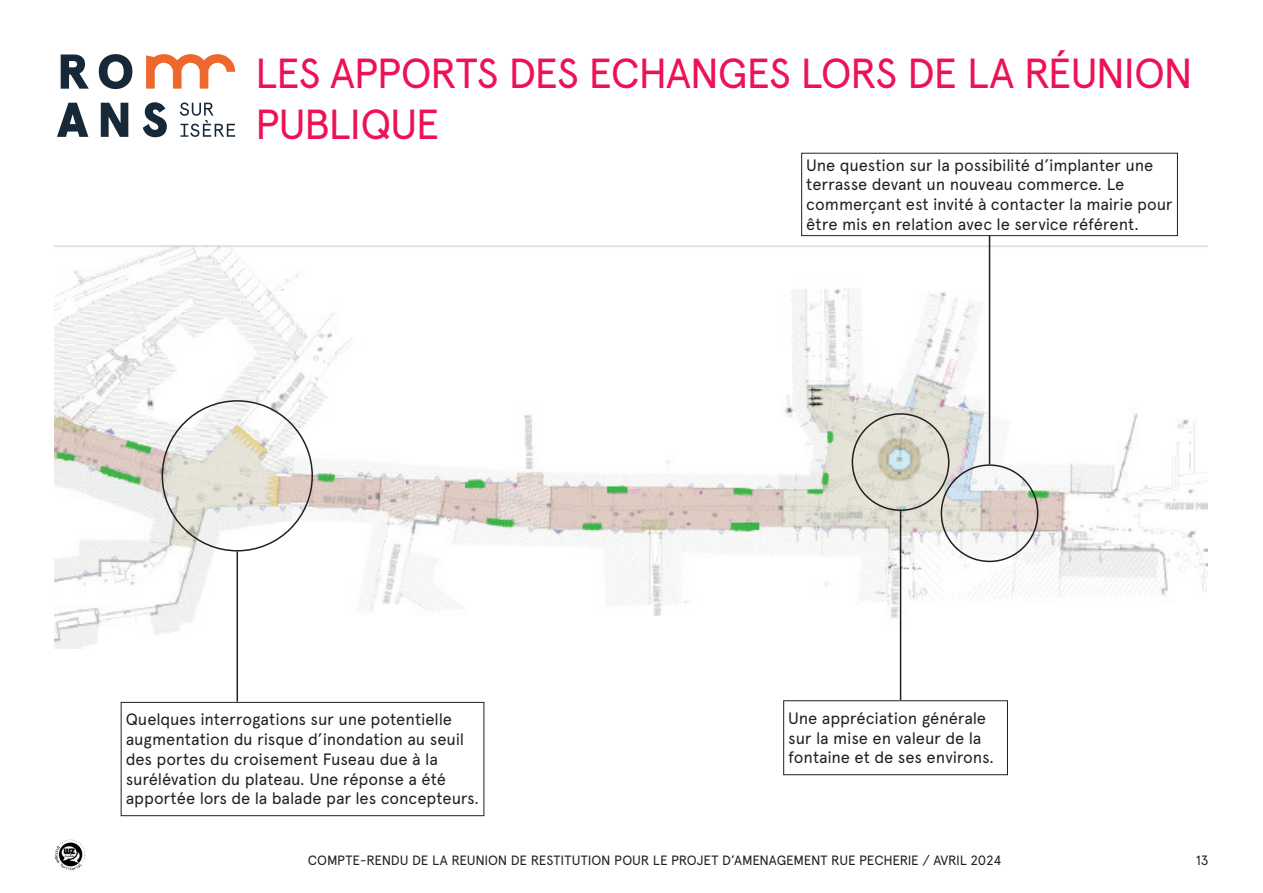
<style>
.page{position:relative;width:1263px;height:893px;background:#fff}
.page>*{position:absolute;margin:0;border:0;box-sizing:border-box;transform-origin:0 0}
.t1{font:42px/50.4px "Apercu Pro";letter-spacing:-.03em;color:#ed1156}
.t2{font:16.5px/19.8px "Apercu Pro";letter-spacing:-.01em;color:#231f20}
.t3{font:13.5px "Apercu Pro";letter-spacing:-.015em;color:#231f20}
</style>
<div class="page">
<img style="left:54px;top:244px;width:1154px;height:404px">
<div style="left:852px;top:413px;width:97px;height:98px;border:2px solid #231f20;border-radius:50%"></div>
<div style="left:941px;top:464px;width:97px;height:98px;border:2px solid #231f20;border-radius:50%"></div>
<hr style="left:237px;top:551px;width:1px;height:151px;background:#231f20">
<hr style="left:900px;top:511px;width:1px;height:189px;background:#231f20">
<hr style="left:989px;top:236px;width:1px;height:228px;background:#231f20">
<div style="left:121px;top:702px;width:363px;height:114px;border:1px solid #231f20"></div>
<div style="left:783px;top:700px;width:225px;height:75px;border:1px solid #231f20"></div>
<div style="left:801px;top:153px;width:377px;height:83px;border:1px solid #231f20"></div>
<svg style="left:57px;top:54px;width:178px;height:83px"></svg>
<img style="left:54px;top:839px;width:32px;height:32px">
<h1 class="t1" style="left:255px;top:46px;width:939px">LES APPORTS DES ECHANGES LORS DE LA RÉUNION<br>PUBLIQUE</h1>
<p class="t2" style="left:806px;top:154px;width:368px">Une question sur la possibilité d’implanter une terrasse devant un nouveau commerce. Le commerçant est invité à contacter la mairie pour être mis en relation avec le service référent.</p>
<p class="t2" style="left:126px;top:708px;width:355px">Quelques interrogations sur une potentielle augmentation du risque d’inondation au seuil des portes du croisement Fuseau due à la surélévation du plateau. Une réponse a été apportée lors de la balade par les concepteurs.</p>
<p class="t2" style="left:788px;top:707px;width:207px">Une appréciation générale sur la mise en valeur de la fontaine et de ses environs.</p>
<p class="t3" style="left:308px;top:850px;width:695px">COMPTE-RENDU DE LA REUNION DE RESTITUTION POUR LE PROJET D’AMENAGEMENT RUE PECHERIE / AVRIL 2024</p>
<p class="t3" style="left:1196px;top:850px;width:14px">13</p>
</div>
